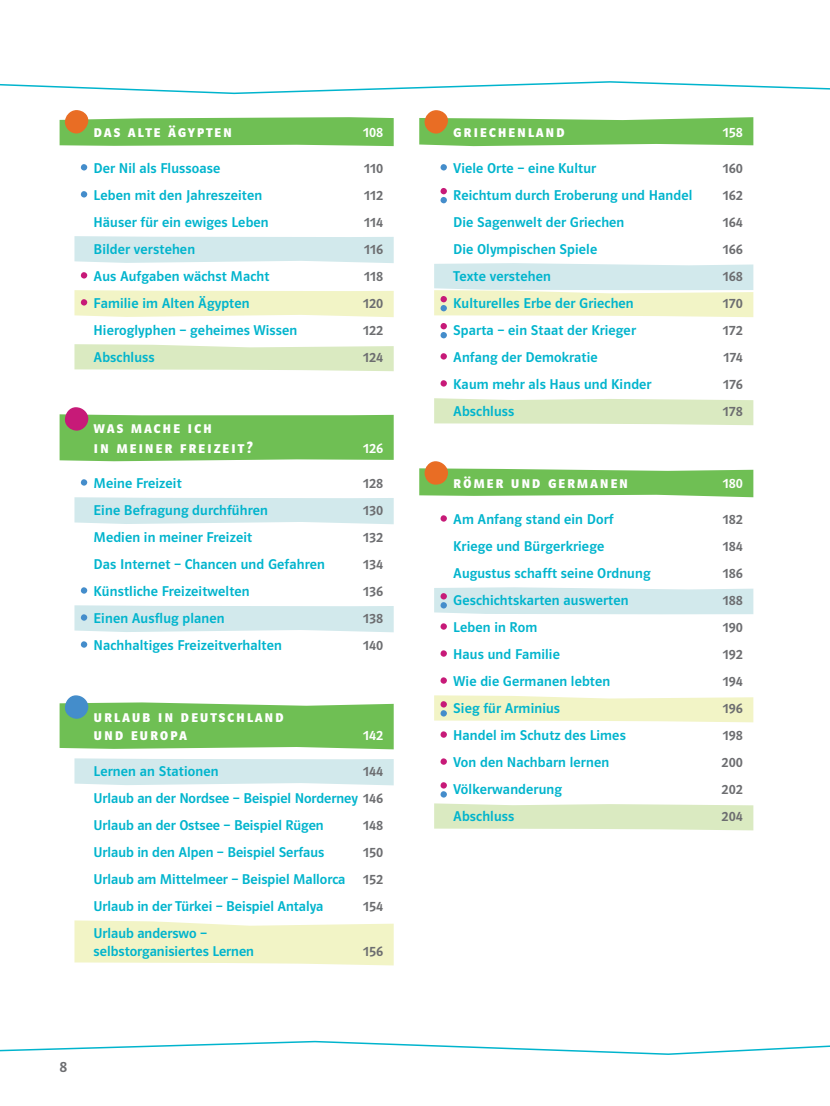
<style>
.page{position:relative;width:830px;height:1106px;background:#fff}
.page>*{position:absolute;margin:0;border:0;box-sizing:border-box;transform-origin:0 0}
.t1{font:16.5px/20px "Polo ST Cap K Hfett";letter-spacing:.1em;color:#fff}
.t2{font:15.75px "Polo ST11 K Krftg";color:#6c6d70}
.t3{font:14.25px/27px "Polo ST11 K Krftg";letter-spacing:.01em;color:#00b4cd;text-align:justify}
.t4{font:14.25px "Polo ST11 K Krftg";letter-spacing:.01em;color:#6c6d70}
.t5{font:14.25px "Polo ST11 K Krftg";letter-spacing:.01em;color:#fff}
.s1{color:#6c6d70}
</style>
<div class="page">
<svg style="left:0;top:81px;width:829px;height:14px"></svg>
<svg style="left:0;top:1040px;width:829px;height:15px"></svg>
<svg style="left:434px;top:398px;width:319px;height:27px;background:#ddebc6"></svg>
<svg style="left:434px;top:803px;width:319px;height:27px;background:#ddebc6"></svg>
<svg style="left:60px;top:117px;width:333px;height:29px;background:#76c25d"></svg>
<div style="left:60px;top:414px;width:333px;height:47px;background:#6fbf54"></div>
<svg style="left:60px;top:702px;width:333px;height:47px;background:#77c25e"></svg>
<svg style="left:419px;top:117px;width:334px;height:29px;background:#7dc565"></svg>
<svg style="left:419px;top:468px;width:334px;height:29px;background:#7fc566"></svg>
<svg style="left:74px;top:236px;width:319px;height:27px;background:#d5eaed"></svg>
<svg style="left:74px;top:497px;width:319px;height:27px;background:#d5eaed"></svg>
<svg style="left:74px;top:758px;width:319px;height:27px;background:#d5eaed"></svg>
<svg style="left:74px;top:344px;width:319px;height:27px;background:#deecc7"></svg>
<svg style="left:74px;top:920px;width:319px;height:45px;background:#f3f5cc"></svg>
<div style="left:425px;top:111px;width:22px;height:22px;background:#e96d24;border-radius:10px"></div>
<div style="left:424px;top:110px;width:24px;height:24px;border:2px solid #e96d24;border-radius:10px"></div>
<div style="left:66px;top:408px;width:21px;height:22px;background:#c71a78;border-radius:10px"></div>
<div style="left:65px;top:407px;width:23px;height:23px;border:2px solid #c71a78;border-radius:10px"></div>
<div style="left:66px;top:696px;width:21px;height:22px;background:#448dcb;border-radius:10px"></div>
<div style="left:65px;top:695px;width:23px;height:23px;border:2px solid #448dcb;border-radius:10px"></div>
<div style="left:66px;top:111px;width:21px;height:22px;background:#e96d24;border-radius:10px"></div>
<div style="left:65px;top:110px;width:23px;height:23px;border:2px solid #e96d24;border-radius:10px"></div>
<div style="left:425px;top:462px;width:22px;height:22px;background:#e96d24;border-radius:50%"></div>
<div style="left:424px;top:461px;width:24px;height:23px;border:2px solid #e96d24;border-radius:50%"></div>
<svg style="left:81px;top:164px;width:6px;height:6px"></svg>
<svg style="left:81px;top:191px;width:6px;height:6px"></svg>
<svg style="left:81px;top:272px;width:6px;height:6px"></svg>
<svg style="left:74px;top:290px;width:319px;height:27px;background:#f2f3c9"></svg>
<svg style="left:81px;top:587px;width:6px;height:6px"></svg>
<svg style="left:81px;top:479px;width:6px;height:6px"></svg>
<svg style="left:74px;top:605px;width:319px;height:27px;background:#d4eaed"></svg>
<svg style="left:81px;top:641px;width:6px;height:6px"></svg>
<svg style="left:440px;top:164px;width:6px;height:6px"></svg>
<svg style="left:440px;top:353px;width:6px;height:6px"></svg>
<svg style="left:440px;top:380px;width:6px;height:6px"></svg>
<svg style="left:440px;top:515px;width:6px;height:6px"></svg>
<svg style="left:440px;top:623px;width:6px;height:6px"></svg>
<svg style="left:440px;top:650px;width:6px;height:6px"></svg>
<svg style="left:440px;top:677px;width:6px;height:6px"></svg>
<svg style="left:440px;top:731px;width:6px;height:6px"></svg>
<svg style="left:440px;top:758px;width:6px;height:6px"></svg>
<svg style="left:440px;top:188px;width:6px;height:15px"></svg>
<svg style="left:434px;top:263px;width:319px;height:54px;background:#e3efdc"></svg>
<svg style="left:440px;top:323px;width:6px;height:15px"></svg>
<svg style="left:434px;top:587px;width:319px;height:27px;background:#d3e9ec"></svg>
<svg style="left:434px;top:695px;width:319px;height:27px;background:#f2f4cc"></svg>
<svg style="left:440px;top:782px;width:6px;height:15px"></svg>
<p class="t1" style="left:94px;top:122px;width:140px">das alte ägypten</p>
<p class="t5" style="left:363px;top:124px;width:22px">108</p>
<p class="t3" style="left:94px;top:155px;width:128px">Der Nil als Flussoase</p>
<p class="t4" style="left:364px;top:160px;width:20px">110</p>
<p class="t3" style="left:94px;top:182px;width:170px">Leben mit den Jahreszeiten</p>
<p class="t4" style="left:364px;top:187px;width:20px">112</p>
<p class="t3" style="left:94px;top:209px;width:176px">Häuser für ein ewiges Leben</p>
<p class="t4" style="left:364px;top:214px;width:20px">114</p>
<p class="t3" style="left:94px;top:236px;width:103px">Bilder verstehen</p>
<p class="t4" style="left:364px;top:241px;width:20px">116</p>
<p class="t3" style="left:94px;top:263px;width:177px">Aus Aufgaben wächst Macht</p>
<p class="t4" style="left:364px;top:268px;width:20px">118</p>
<p class="t3" style="left:94px;top:290px;width:157px">Familie im Alten Ägypten</p>
<p class="t4" style="left:363px;top:295px;width:22px">120</p>
<p class="t3" style="left:94px;top:317px;width:205px">Hieroglyphen – geheimes Wissen</p>
<p class="t4" style="left:363px;top:322px;width:22px">122</p>
<p class="t3" style="left:94px;top:344px;width:63px">Abschluss</p>
<p class="t4" style="left:363px;top:349px;width:22px">124</p>
<p class="t1" style="left:94px;top:418px;width:161px">was mache ich<br>in meiner freizeit?</p>
<p class="t5" style="left:363px;top:440px;width:22px">126</p>
<p class="t3" style="left:94px;top:470px;width:90px">Meine Freizeit</p>
<p class="t4" style="left:363px;top:475px;width:22px">128</p>
<p class="t3" style="left:94px;top:497px;width:176px">Eine Befragung durchführen</p>
<p class="t4" style="left:363px;top:502px;width:22px">130</p>
<p class="t3" style="left:94px;top:524px;width:160px">Medien in meiner Freizeit</p>
<p class="t4" style="left:363px;top:529px;width:22px">132</p>
<p class="t3" style="left:94px;top:551px;width:233px">Das Internet – Chancen und Gefahren</p>
<p class="t4" style="left:363px;top:556px;width:22px">134</p>
<p class="t3" style="left:94px;top:578px;width:157px">Künstliche Freizeitwelten</p>
<p class="t4" style="left:363px;top:583px;width:22px">136</p>
<p class="t3" style="left:94px;top:605px;width:132px">Einen Ausflug planen</p>
<p class="t4" style="left:363px;top:610px;width:22px">138</p>
<p class="t3" style="left:94px;top:632px;width:190px">Nachhaltiges Freizeitverhalten</p>
<p class="t4" style="left:363px;top:637px;width:22px">140</p>
<p class="t1" style="left:94px;top:708px;width:192px;line-height:18px">urlaub in deutschland und europa</p>
<p class="t5" style="left:363px;top:727px;width:22px">142</p>
<p class="t3" style="left:94px;top:758px;width:126px">Lernen an Stationen</p>
<p class="t3" style="left:94px;top:758px;width:291px;text-indent:269px"><span class="s1">144<br></span>Urlaub an der Nordsee – Beispiel Norderney <span class="s1">146<br></span>Urlaub an der Ostsee – Beispiel Rügen</p>
<p class="t4" style="left:363px;top:817px;width:22px">148</p>
<p class="t3" style="left:94px;top:839px;width:232px">Urlaub in den Alpen – Beispiel Serfaus</p>
<p class="t3" style="left:94px;top:839px;width:291px;text-indent:269px"><span class="s1">150<br></span>Urlaub am Mittelmeer – Beispiel Mallorca <span class="s1">152<br></span>Urlaub in der Türkei – Beispiel Antalya</p>
<p class="t4" style="left:363px;top:898px;width:22px">154</p>
<p class="t3" style="left:94px;top:924px;width:162px;line-height:18px">Urlaub anderswo – selbstorganisiertes Lernen</p>
<p class="t4" style="left:363px;top:943px;width:22px">156</p>
<p class="t2" style="left:60px;top:1058px;width:9px">8</p>
<p class="t1" style="left:453px;top:122px;width:113px">griechenland</p>
<p class="t5" style="left:722px;top:124px;width:22px">158</p>
<p class="t3" style="left:453px;top:155px;width:144px">Viele Orte – eine Kultur</p>
<p class="t4" style="left:722px;top:160px;width:22px">160</p>
<p class="t3" style="left:453px;top:182px;width:240px">Reichtum durch Eroberung und Handel</p>
<p class="t4" style="left:722px;top:187px;width:22px">162</p>
<p class="t3" style="left:453px;top:209px;width:172px">Die Sagenwelt der Griechen</p>
<p class="t4" style="left:722px;top:214px;width:22px">164</p>
<p class="t3" style="left:453px;top:236px;width:145px">Die Olympischen Spiele</p>
<p class="t4" style="left:722px;top:241px;width:22px">166</p>
<p class="t3" style="left:453px;top:263px;width:99px">Texte verstehen</p>
<p class="t4" style="left:722px;top:268px;width:22px">168</p>
<p class="t3" style="left:453px;top:290px;width:182px">Kulturelles Erbe der Griechen</p>
<p class="t4" style="left:722px;top:295px;width:21px">170</p>
<p class="t3" style="left:453px;top:317px;width:184px">Sparta – ein Staat der Krieger</p>
<p class="t4" style="left:722px;top:322px;width:21px">172</p>
<p class="t3" style="left:453px;top:344px;width:146px">Anfang der Demokratie</p>
<p class="t4" style="left:723px;top:349px;width:21px">174</p>
<p class="t3" style="left:453px;top:371px;width:200px">Kaum mehr als Haus und Kinder</p>
<p class="t4" style="left:722px;top:376px;width:21px">176</p>
<p class="t3" style="left:453px;top:398px;width:63px">Abschluss</p>
<p class="t4" style="left:722px;top:404px;width:21px">178</p>
<p class="t1" style="left:453px;top:473px;width:176px">römer und germanen</p>
<p class="t5" style="left:722px;top:475px;width:22px">180</p>
<p class="t3" style="left:453px;top:506px;width:162px">Am Anfang stand ein Dorf</p>
<p class="t4" style="left:722px;top:511px;width:22px">182</p>
<p class="t3" style="left:453px;top:533px;width:152px">Kriege und Bürgerkriege</p>
<p class="t4" style="left:722px;top:538px;width:22px">184</p>
<p class="t3" style="left:453px;top:560px;width:199px">Augustus schafft seine Ordnung</p>
<p class="t4" style="left:722px;top:565px;width:22px">186</p>
<p class="t3" style="left:453px;top:587px;width:177px">Geschichtskarten auswerten</p>
<p class="t4" style="left:722px;top:592px;width:22px">188</p>
<p class="t3" style="left:453px;top:614px;width:86px">Leben in Rom</p>
<p class="t4" style="left:722px;top:619px;width:22px">190</p>
<p class="t3" style="left:453px;top:641px;width:108px">Haus und Familie</p>
<p class="t4" style="left:722px;top:646px;width:22px">192</p>
<p class="t3" style="left:453px;top:668px;width:158px">Wie die Germanen lebten</p>
<p class="t4" style="left:722px;top:673px;width:22px">194</p>
<p class="t3" style="left:453px;top:695px;width:108px">Sieg für Arminius</p>
<p class="t4" style="left:722px;top:700px;width:22px">196</p>
<p class="t3" style="left:453px;top:722px;width:174px">Handel im Schutz des Limes</p>
<p class="t4" style="left:722px;top:727px;width:22px">198</p>
<p class="t3" style="left:453px;top:749px;width:157px">Von den Nachbarn lernen</p>
<p class="t4" style="left:721px;top:755px;width:23px">200</p>
<p class="t3" style="left:453px;top:776px;width:110px">Völkerwanderung</p>
<p class="t4" style="left:721px;top:782px;width:23px">202</p>
<p class="t3" style="left:453px;top:803px;width:63px">Abschluss</p>
<p class="t4" style="left:721px;top:809px;width:23px">204</p>
</div>
